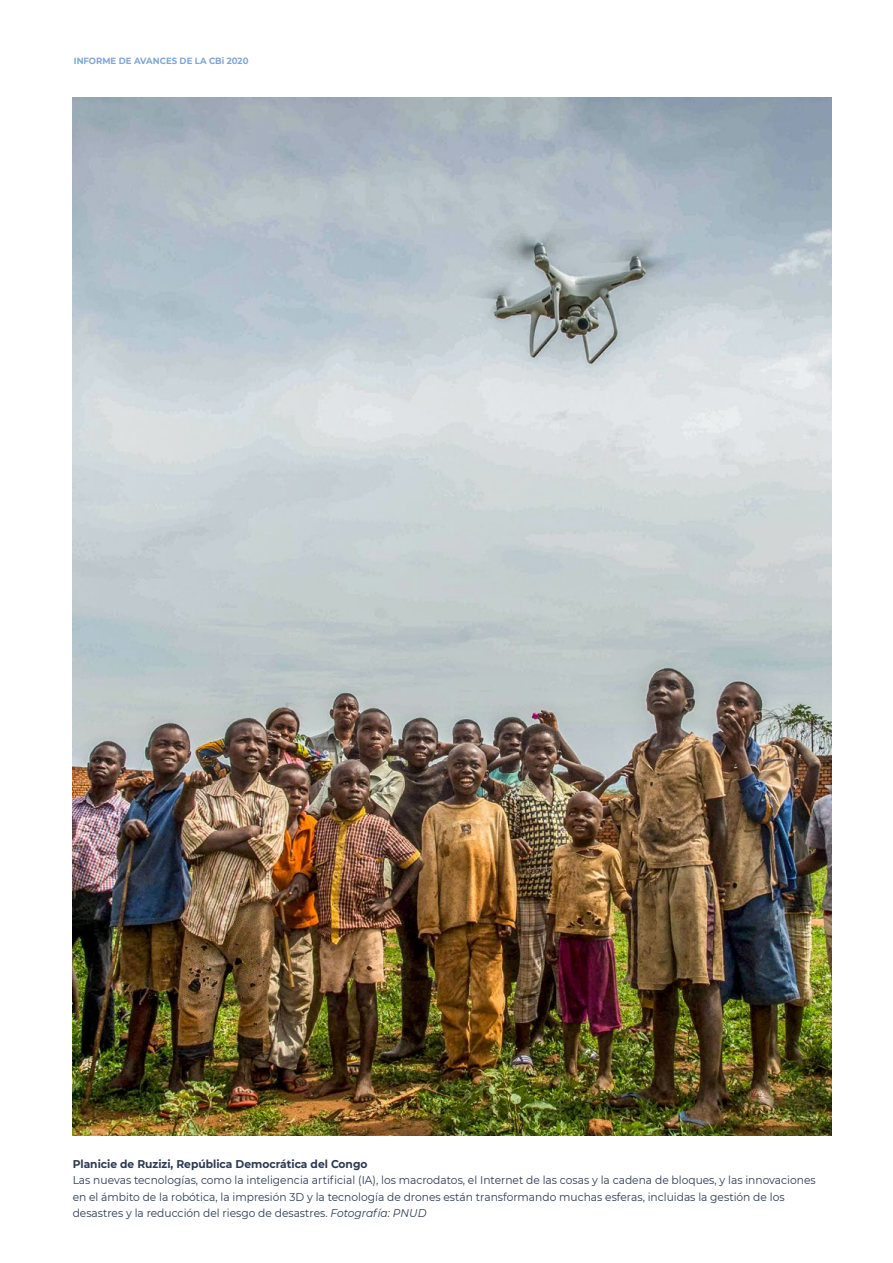
<style>
.page{position:relative;width:893px;height:1263px;background:#fff}
.page>*{position:absolute;margin:0;border:0;box-sizing:border-box;transform-origin:0 0}
.t1{font:11.25px/16.5px "Montserrat";color:#2b3a51;scale:.95 1}
.t2{font:700 11.25px "Montserrat";color:#2b3a51;scale:.95 1}
.t3{font:700 9px "Montserrat";color:#7ea6d7;scale:.95 1}
.s1{font-style:italic}
</style>
<div class="page">
<img style="left:73px;top:98px;width:758px;height:1037px">
<p class="t3" style="left:74px;top:54px;width:185px">INFORME DE AVANCES DE LA CBi 2020</p>
<p class="t2" style="left:73px;top:1155px;width:312px">Planicie de Ruzizi, República Democrática del Congo</p>
<p class="t1" style="left:73px;top:1171px;width:784px">Las nuevas tecnologías, como la inteligencia artificial (IA), los macrodatos, el Internet de las cosas y la cadena de bloques, y las innovaciones en el ámbito de la robótica, la impresión 3D y la tecnología de drones están transformando muchas esferas, incluidas la gestión de los desastres y la reducción del riesgo de desastres. <span class="s1">Fotografía: PNUD</span></p>
</div>
